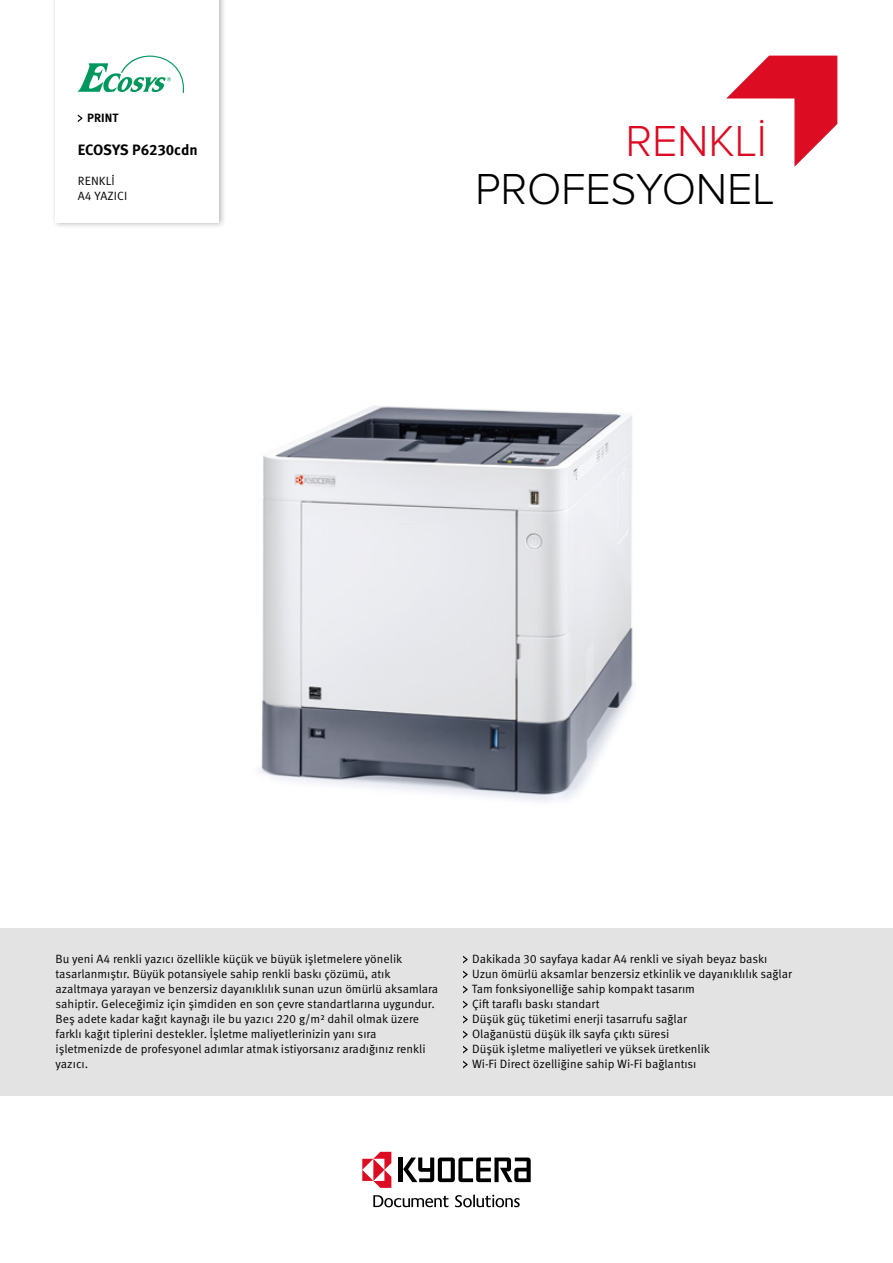
<style>
.page{position:relative;width:893px;height:1263px;background:#fff}
.page>*{position:absolute;margin:0;border:0;box-sizing:border-box;transform-origin:0 0}
.t1{font:300 45px "Proxima Nova";letter-spacing:-.005em;color:#000}
.t2{font:300 45px "Proxima Nova";letter-spacing:-.005em;color:#dc0b23}
.t3{font:700 15px "Meta Pro";letter-spacing:-.01em;color:#000}
.t4{font:12px/15px "Meta Pro Norm";color:#000}
.t5{font:700 12px "Meta Pro";color:#000}
</style>
<div class="page">
<img style="left:259px;top:405px;width:374px;height:397px">
<hr style="left:399px;top:1157px;width:4px;height:25px;background:#000">
<svg style="left:403px;top:1157px;width:128px;height:25px"></svg>
<svg style="left:362px;top:1152px;width:29px;height:36px"></svg>
<svg style="left:455px;top:1195px;width:65px;height:12px"></svg>
<svg style="left:373px;top:1195px;width:75px;height:12px"></svg>
<div style="left:51px;top:0;width:175px;height:229px;background:#000;opacity:.3"></div>
<div style="left:56px;top:0;width:163px;height:223px;background:#fff"></div>
<div style="left:0;top:928px;width:893px;height:168px;background:#e3e3e3"></div>
<svg style="left:78px;top:56px;width:106px;height:37px"></svg>
<svg style="left:726px;top:56px;width:111px;height:111px"></svg>
<svg style="left:463px;top:956px;width:5px;height:7px"></svg>
<svg style="left:463px;top:971px;width:5px;height:7px"></svg>
<svg style="left:463px;top:986px;width:5px;height:7px"></svg>
<svg style="left:463px;top:1001px;width:5px;height:7px"></svg>
<svg style="left:463px;top:1016px;width:5px;height:7px"></svg>
<svg style="left:463px;top:1031px;width:5px;height:7px"></svg>
<svg style="left:463px;top:1046px;width:5px;height:7px"></svg>
<svg style="left:463px;top:1061px;width:5px;height:7px"></svg>
<svg style="left:78px;top:114px;width:4px;height:8px"></svg>
<p class="t5" style="left:87px;top:109px;width:33px">PRINT</p>
<p class="t3" style="left:78px;top:138px;width:121px">ECOSYS P6230cdn</p>
<p class="t4" style="left:78px;top:173px;width:51px">RENKLİ<br>A4 YAZICI</p>
<h1 class="t2" style="left:625px;top:115px;width:143px">RENKLİ</h1>
<h1 class="t1" style="left:475px;top:163px;width:301px">PROFESYONEL</h1>
<p class="t4" style="left:56px;top:951px;width:384px">Bu yeni A4 renkli yazıcı özellikle küçük ve büyük işletmelere yönelik tasarlanmıştır. Büyük potansiyele sahip renkli baskı çözümü, atık azaltmaya yarayan ve benzersiz dayanıklılık sunan uzun ömürlü aksamlara sahiptir. Geleceğimiz için şimdiden en son çevre standartlarına uygundur.<br>Beş adete kadar kağıt kaynağı ile bu yazıcı 220 g/m² dahil olmak üzere farklı kağıt tiplerini destekler. İşletme maliyetlerinizin yanı sıra işletmenizde de profesyonel adımlar atmak istiyorsanız aradığınız renkli yazıcı.</p>
<p class="t4" style="left:472px;top:951px;width:321px">Dakikada 30 sayfaya kadar A4 renkli ve siyah beyaz baskı Uzun ömürlü aksamlar benzersiz etkinlik ve dayanıklılık sağlar Tam fonksiyonelliğe sahip kompakt tasarım<br>Çift taraflı baskı standart<br>Düşük güç tüketimi enerji tasarrufu sağlar<br>Olağanüstü düşük ilk sayfa çıktı süresi<br>Düşük işletme maliyetleri ve yüksek üretkenlik<br>Wi-Fi Direct özelliğine sahip Wi-Fi bağlantısı</p>
</div>
